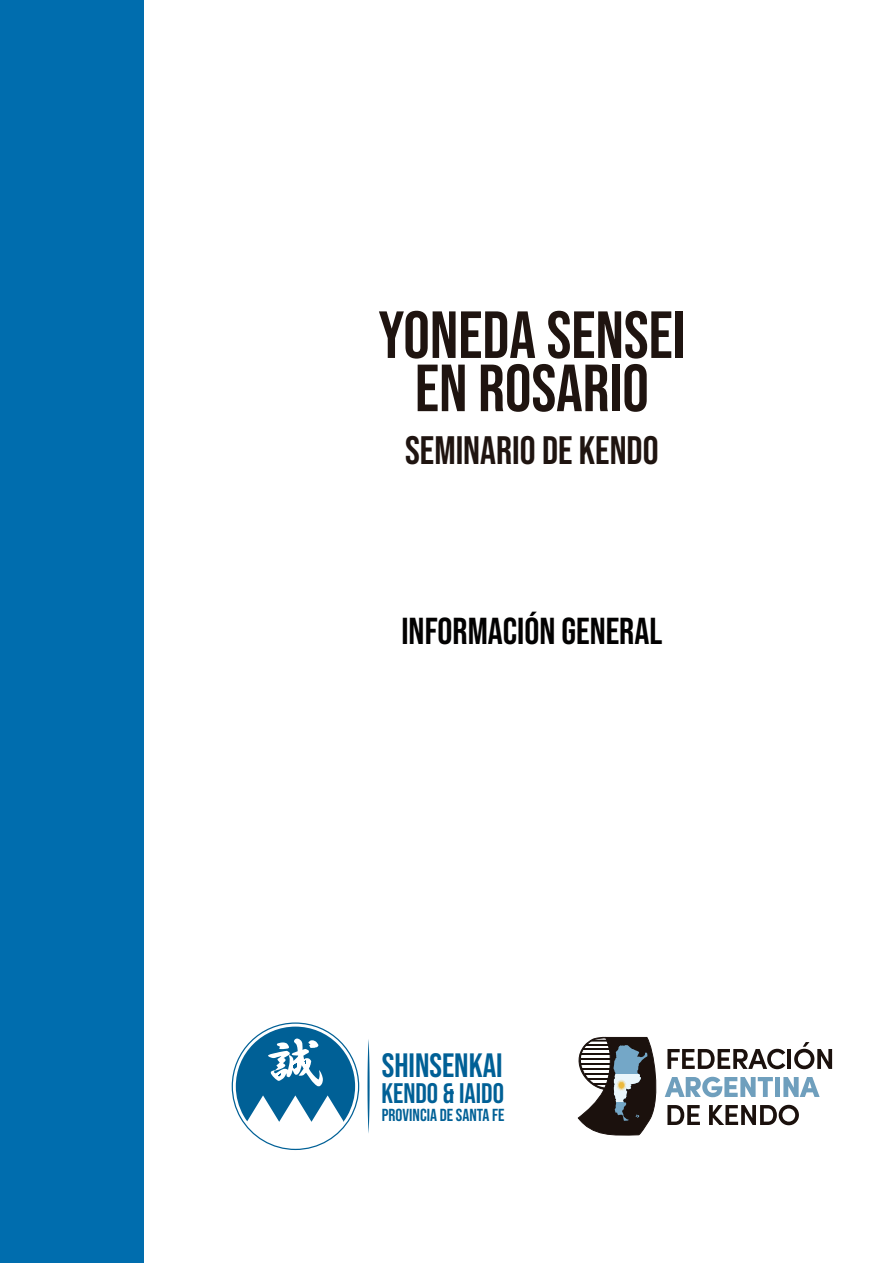
<style>
.page{position:relative;width:893px;height:1263px;background:#fff}
.page>*{position:absolute;margin:0;border:0;box-sizing:border-box;transform-origin:0 0}
.t1{font:66.45px/53.2px "Bebas Neue";color:#1f1410;text-align:center}
.t2{font:39.75px "Bebas Neue";color:#1f1410}
.t3{font:37.5px "Bebas Neue";color:#020101}
.t4{font:33.75px "Bebas Neue";color:#006096}
.t5{font:28.2px "Bebas Neue";color:#006096}
.t6{font:17.4px "Bebas Neue";color:#006096}
</style>
<div class="page">
<svg style="left:232px;top:1022px;width:127px;height:128px"></svg>
<svg style="left:367px;top:1039px;width:3px;height:94px"></svg>
<svg style="left:577px;top:1037px;width:255px;height:99px"></svg>
<div style="left:0;top:0;width:143px;height:1263px;background:#006dae"></div>
<p class="t1" style="left:378px;top:308px;width:309px">YONEDA SENSEI<br>EN ROSARIO</p>
<p class="t2" style="left:405px;top:427px;width:255px">SEMINARIO DE KENDO</p>
<p class="t3" style="left:401px;top:610px;width:262px">INFORMACIÓN GENERAL</p>
<p class="t4" style="left:382px;top:1046px;width:122px">SHINSENKAI</p>
<p class="t5" style="left:381px;top:1077px;width:124px">KENDO &amp; IAIDO</p>
<p class="t6" style="left:382px;top:1105px;width:124px">PROVINCIA DE SANTA FE</p>
</div>
